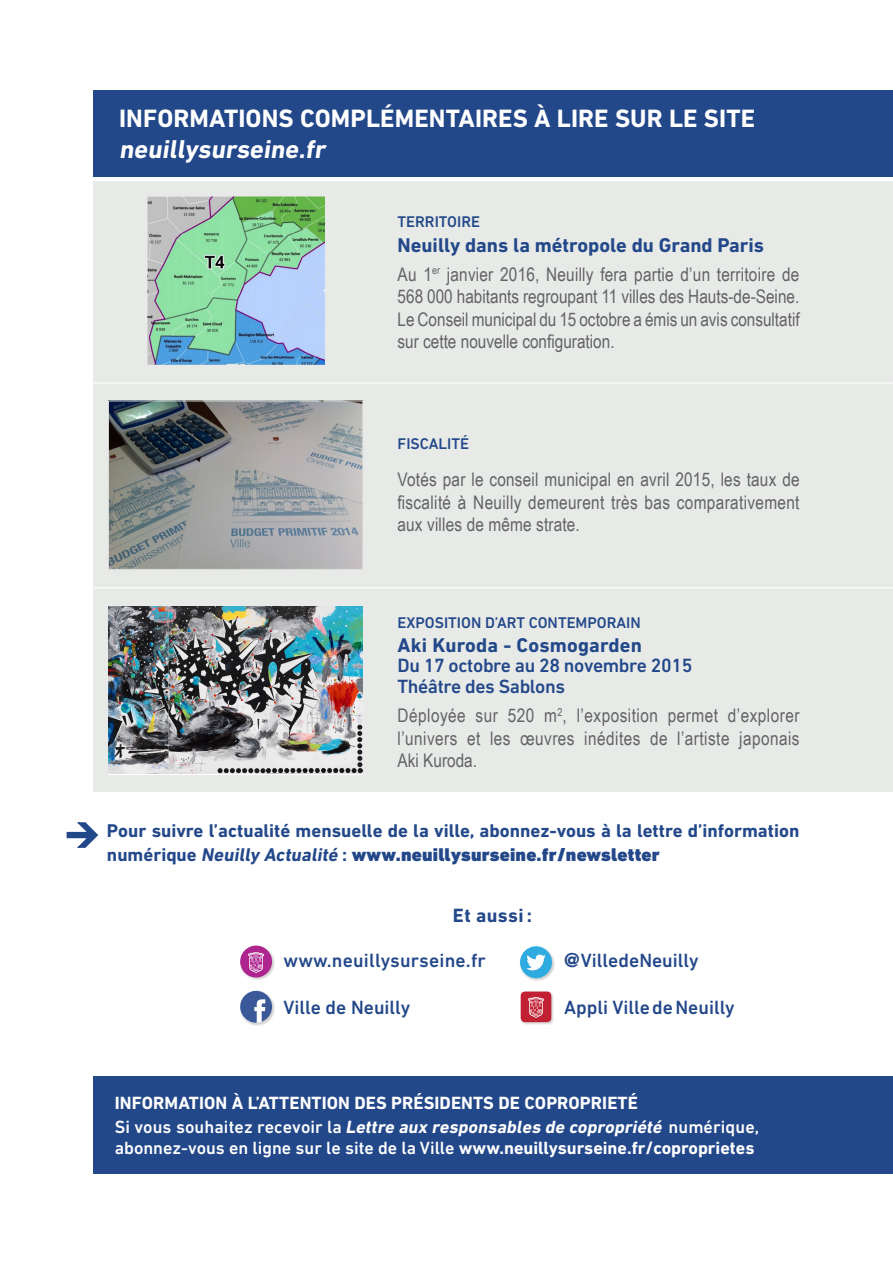
<style>
.page{position:relative;width:893px;height:1263px;background:#fff}
.page>*{position:absolute;margin:0;border:0;box-sizing:border-box;transform-origin:0 0}
.t1{font:700 26.25px "DIN Next LT Pro";color:#fff}
.t2{font:700 25.5px "DIN Next LT Pro";letter-spacing:.005em;color:#fff}
.t3{font:700 20.25px "DIN Next LT Pro";color:#23488a}
.t4{font:500 19.5px "DIN Next LT Pro";color:#23488a}
.t5{font:500 19.5px "DIN Next LT Pro";letter-spacing:-.02em;color:#23488a}
.t6{font:700 19.5px "DIN Next LT Pro";letter-spacing:.02em;color:#23488a}
.t7{font:18.75px/22.5px "Arial Narrow";letter-spacing:.01em;color:#636366;text-align:justify}
.t8{font:700 18.75px/24px "DIN Next LT Pro";color:#23488a}
.t9{font:500 18px/21.6px "DIN Next LT Pro";color:#fff}
.t10{font:700 18px "DIN Next LT Pro";letter-spacing:.005em;color:#fff}
.t11{font:500 15.75px "DIN Next LT Pro";color:#23488a}
.s1{font-style:italic}
.s2{font-weight:900}
.s3{font-family:"Helvetica Neue LT Std";font-weight:800}
.s4{font-weight:700;font-style:italic}
.s5{font-weight:700}
</style>
<div class="page">
<div style="left:94px;top:1076px;width:799px;height:98px;background:#23488a"></div>
<div style="left:94px;top:90px;width:799px;height:86px;background:#23488a"></div>
<svg style="left:66px;top:822px;width:33px;height:26px"></svg>
<div style="left:94px;top:181px;width:799px;height:611px;background:#e7eae7"></div>
<hr style="left:94px;top:382px;width:799px;height:2px;background:#fff">
<hr style="left:94px;top:587px;width:799px;height:1px;background:#fff">
<img style="left:110px;top:403px;width:251px;height:165px">
<div style="left:108px;top:401px;width:255px;height:169px;border:1px solid #e0e3e0"></div>
<img style="left:147px;top:196px;width:177px;height:169px">
<img style="left:108px;top:606px;width:254px;height:168px">
<div style="left:519px;top:946px;width:36px;height:35px;background:#231f20;opacity:.22"></div>
<svg style="left:520px;top:946px;width:32px;height:32px"></svg>
<div style="left:240px;top:990px;width:35px;height:36px;background:#231f20;opacity:.22"></div>
<svg style="left:240px;top:990px;width:33px;height:33px"></svg>
<div style="left:240px;top:945px;width:35px;height:36px;background:#231f20;opacity:.22"></div>
<div style="left:240px;top:945px;width:32px;height:32px;background:#af2590;border-radius:50%"></div>
<svg style="left:248px;top:952px;width:16px;height:21px"></svg>
<div style="left:520px;top:991px;width:35px;height:34px;background:#231f20;opacity:.22"></div>
<div style="left:521px;top:991px;width:30px;height:31px;background:#c22134;border-radius:4px"></div>
<svg style="left:528px;top:997px;width:16px;height:21px"></svg>
<p class="t2" style="left:119px;top:103px;width:638px">INFORMATIONS COMPLÉMENTAIRES À LIRE SUR LE SITE</p>
<p class="t1" style="left:119px;top:134px;width:212px">neuillysurseine.fr</p>
<p class="t11" style="left:398px;top:213px;width:84px">TERRITOIRE</p>
<p class="t3" style="left:398px;top:233px;width:368px">Neuilly dans la métropole du Grand Paris</p>
<p class="t7" style="left:398px;top:262px;width:404px">Au 1<sup>er</sup> janvier 2016, Neuilly fera partie d’un territoire de 568 000 habitants regroupant 11 villes des Hauts-de-Seine.<br>Le Conseil municipal du 15 octobre a émis un avis consultatif sur cette nouvelle configuration.</p>
<p class="t11" style="left:398px;top:434px;width:73px">FISCALITÉ</p>
<p class="t7" style="left:398px;top:468px;width:404px">Votés par le conseil municipal en avril 2015, les taux de fiscalité à Neuilly demeurent très bas comparativement aux villes de même strate.</p>
<p class="t11" style="left:398px;top:613px;width:245px">EXPOSITION D’ART CONTEMPORAIN</p>
<p class="t3" style="left:398px;top:633px;width:246px">Aki Kuroda - Cosmogarden</p>
<p class="t5" style="left:398px;top:654px;width:296px">Du 17 octobre au 28 novembre 2015</p>
<p class="t5" style="left:398px;top:675px;width:169px">Théâtre des Sablons</p>
<p class="t7" style="left:398px;top:704px;width:404px">Déployée sur 520 m<sup>2</sup>, l’exposition permet d’explorer l’univers et les œuvres inédites de l’artiste japonais Aki Kuroda.</p>
<p class="t8" style="left:107px;top:819px;width:694px">Pour suivre l’actualité mensuelle de la ville, abonnez-vous à la lettre d’information numérique <span class="s1">Neuilly Actualité</span> : <span class="s2">www.neuillysurseine.fr/newsletter</span></p>
<p class="t6" style="left:453px;top:904px;width:81px">Et aussi :</p>
<p class="t4" style="left:284px;top:949px;width:204px">www.neuillysurseine.fr</p>
<p class="t4" style="left:564px;top:949px;width:136px"><span class="s3">@</span>VilledeNeuilly</p>
<p class="t4" style="left:284px;top:996px;width:128px">Ville de Neuilly</p>
<p class="t4" style="left:564px;top:996px;width:172px">Appli VilledeNeuilly</p>
<p class="t10" style="left:115px;top:1092px;width:525px">INFORMATION À L’ATTENTION DES PRÉSIDENTS DE COPROPRIETÉ</p>
<p class="t9" style="left:115px;top:1115px;width:646px">Si vous souhaitez recevoir la <span class="s4">Lettre aux responsables de copropriété</span> numérique, abonnez-vous en ligne sur le site de la Ville <span class="s5">www.neuillysurseine.fr/coproprietes</span></p>
</div>
